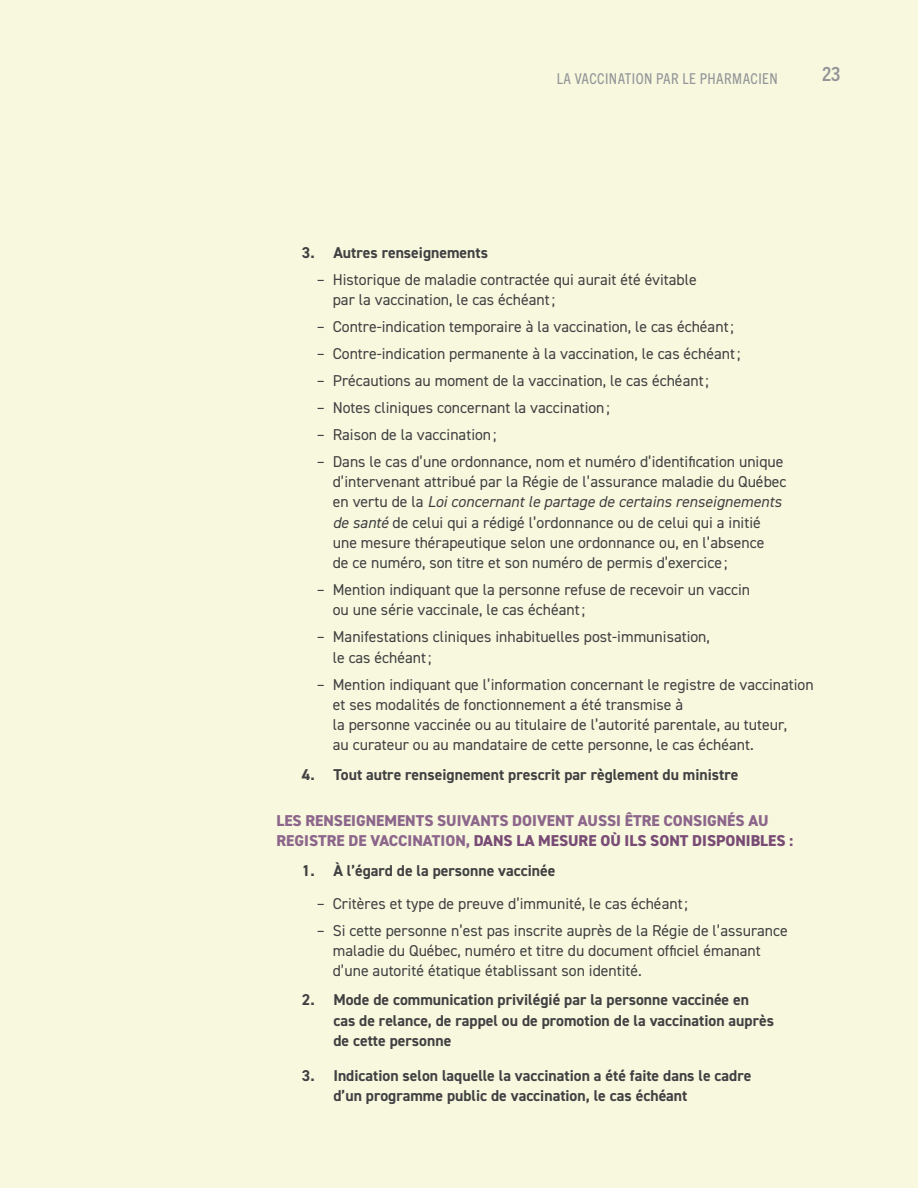
<style>
.page{position:relative;width:918px;height:1188px;background:#f7f8de}
.page>*{position:absolute;margin:0;border:0;box-sizing:border-box;transform-origin:0 0}
.t1{font:700 condensed 19.5px "Trade Gothic Next LT Pro";color:#939598}
.enumération_2{font:15.75px/20.2px "DIN2014";color:#414042}
.Enumération{font:700 15.75px/20.2px "DIN2014";color:#414042}
.Texte_gris{font:800 15.75px/20.2px "DIN2014";color:#8d668b}
.thème_haut-de-page_gauche{font:condensed 15px "Trade Gothic Next LT Pro";letter-spacing:.03em;color:#939598}
.s1{font-style:italic}
.s2{color:#794b75}
</style>
<div class="page">
<p class="thème_haut-de-page_gauche" style="left:557px;top:69px;width:222px">LA VACCINATION PAR LE PHARMACIEN</p>
<p class="t1" style="left:822px;top:61px;width:20px">23</p>
<p class="Enumération" style="left:302px;top:242px;width:188px">3. Autres renseignements</p>
<p class="enumération_2" style="left:333px;top:269px;width:366px;text-indent:-16px">– Historique de maladie contractée qui aurait été évitable par la vaccination, le cas échéant;</p>
<p class="enumération_2" style="left:317px;top:316px;width:419px">– Contre-indication temporaire à la vaccination, le cas échéant;</p>
<p class="enumération_2" style="left:317px;top:343px;width:425px">– Contre-indication permanente à la vaccination, le cas échéant;</p>
<p class="enumération_2" style="left:317px;top:370px;width:394px">– Précautions au moment de la vaccination, le cas échéant;</p>
<p class="enumération_2" style="left:317px;top:397px;width:295px">– Notes cliniques concernant la vaccination;</p>
<p class="enumération_2" style="left:317px;top:424px;width:181px">– Raison de la vaccination;</p>
<p class="enumération_2" style="left:333px;top:451px;width:455px;text-indent:-16px">– Dans le cas d’une ordonnance, nom et numéro d’identification unique d’intervenant attribué par la Régie de l’assurance maladie du Québec en vertu de la <span class="s1">Loi concernant le partage de certains renseignements de santé</span> de celui qui a rédigé l’ordonnance ou de celui qui a initié une mesure thérapeutique selon une ordonnance ou, en l’absence<br>de ce numéro, son titre et son numéro de permis d’exercice ;</p>
<p class="enumération_2" style="left:333px;top:579px;width:419px;text-indent:-16px">– Mention indiquant que la personne refuse de recevoir un vaccin ou une série vaccinale, le cas échéant;</p>
<p class="enumération_2" style="left:333px;top:626px;width:379px;text-indent:-16px">– Manifestations cliniques inhabituelles post-immunisation, le cas échéant;</p>
<p class="enumération_2" style="left:333px;top:674px;width:482px;text-indent:-16px">– Mention indiquant que l’information concernant le registre de vaccination et ses modalités de fonctionnement a été transmise à<br>la personne vaccinée ou au titulaire de l’autorité parentale, au tuteur,<br>au curateur ou au mandataire de cette personne, le cas échéant.</p>
<p class="Enumération" style="left:302px;top:764px;width:438px">4. Tout autre renseignement prescrit par règlement du ministre</p>
<p class="Texte_gris" style="left:276px;top:810px;width:518px">LES RENSEIGNEMENTS SUIVANTS DOIVENT AUSSI ÊTRE CONSIGNÉS AU<br>REGISTRE DE VACCINATION, <span class="s2">DANS LA MESURE OÙ ILS SONT DISPONIBLES :</span></p>
<p class="Enumération" style="left:302px;top:860px;width:255px">1. À l’égard de la personne vaccinée</p>
<p class="enumération_2" style="left:317px;top:893px;width:373px">– Critères et type de preuve d’immunité, le cas échéant;</p>
<p class="enumération_2" style="left:333px;top:920px;width:457px;text-indent:-16px">– Si cette personne n’est pas inscrite auprès de la Régie de l’assurance maladie du Québec, numéro et titre du document officiel émanant d’une autorité étatique établissant son identité.</p>
<p class="Enumération" style="left:333px;top:990px;width:442px;text-indent:-32px">2. Mode de communication privilégié par la personne vaccinée en cas de relance, de rappel ou de promotion de la vaccination auprès de cette personne</p>
<p class="Enumération" style="left:333px;top:1065px;width:420px;text-indent:-32px">3. Indication selon laquelle la vaccination a été faite dans le cadre d’un programme public de vaccination, le cas échéant</p>
</div>
